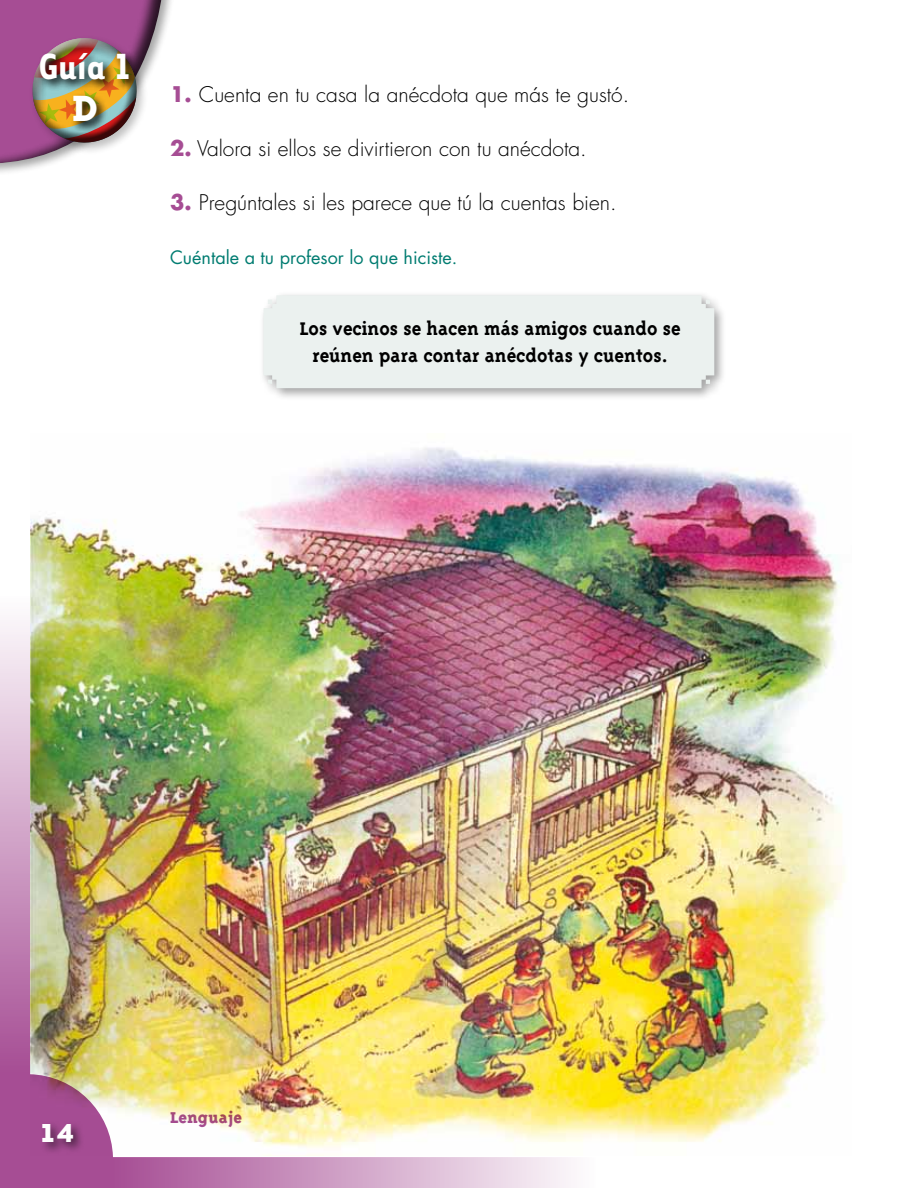
<style>
.page{position:relative;width:918px;height:1188px;background:#fff}
.page>*{position:absolute;margin:0;border:0;box-sizing:border-box;transform-origin:0 0}
.t1{font:700 42px "Tarzana Narrow";color:#fff}
.t2{font:800 42px "Triplex Serif";color:#fff}
.t3{font:700 30px "Tarzana Wide";color:#fff}
.t4{font:300 21px "Futura";color:#000}
.t5{font:700 21px/27px "Triplex Serif";color:#000;text-align:center}
.t6{font:18px "Futura";color:#007c71}
.t7{font:800 18px "Triplex Serif";color:#a64d94}
.s1{font-weight:700;color:#a64d94}
</style>
<div class="page">
<svg style="left:0;top:620px;width:571px;height:568px;background:#c893be"></svg>
<img style="left:30px;top:447px;width:815px;height:709px">
<div style="left:260px;top:291px;width:467px;height:109px;background:#000;opacity:.35"></div>
<div style="left:264px;top:295px;width:450px;height:93px;background:#ebf1ef"></div>
<div style="left:0;top:0;width:176px;height:176px;background:#000;opacity:.35"></div>
<div style="left:0;top:0;width:178px;height:165px;background:#fff"></div>
<svg style="left:0;top:0;width:164px;height:165px"></svg>
<div style="left:6px;top:36px;width:155px;height:108px;background:#000;opacity:.75"></div>
<div style="left:21px;top:36px;width:117px;height:85px;background:#fff;opacity:.75"></div>
<div style="left:31px;top:54px;width:117px;height:90px;background:#000;opacity:.75"></div>
<img style="left:36px;top:49px;width:105px;height:84px">
<h1 class="t1" style="left:39px;top:40px;width:94px">Guía 1</h1>
<h1 class="t2" style="left:72px;top:84px;width:27px">D</h1>
<p class="t4" style="left:170px;top:81px;width:461px"><span class="s1">1.</span> Cuenta en tu casa la anécdota que más te gustó.</p>
<p class="t4" style="left:170px;top:135px;width:418px"><span class="s1">2.</span> Valora si ellos se divirtieron con tu anécdota.</p>
<p class="t4" style="left:170px;top:189px;width:448px"><span class="s1">3.</span> Pregúntales si les parece que tú la cuentas bien.</p>
<p class="t6" style="left:170px;top:246px;width:289px">Cuéntale a tu profesor lo que hiciste.</p>
<p class="t5" style="left:300px;top:315px;width:382px">Los vecinos se hacen más amigos cuando se reúnen para contar anécdotas y cuentos.</p>
<h2 class="t3" style="left:38px;top:1113px;width:38px">14</h2>
<p class="t7" style="left:170px;top:1108px;width:74px">Lenguaje</p>
</div>
